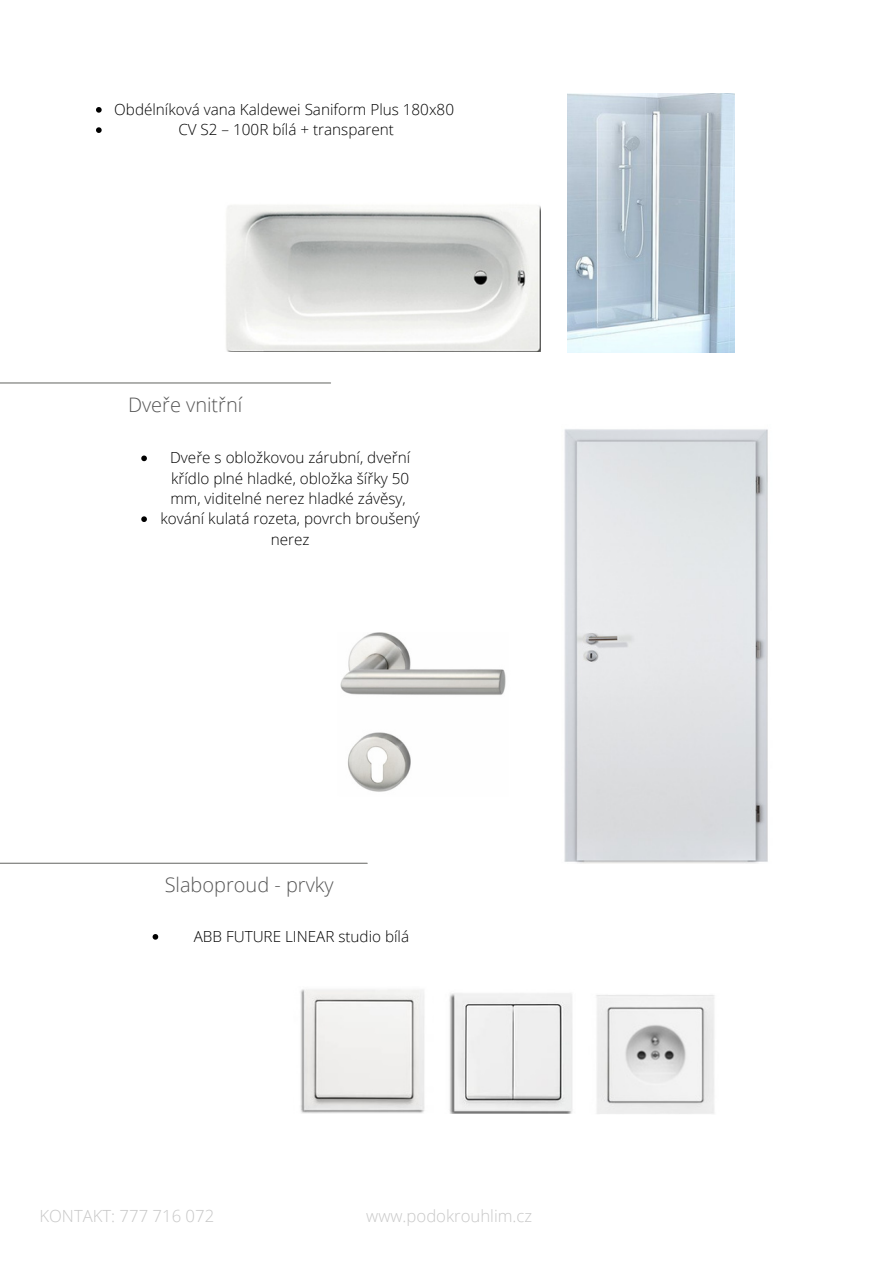
<style>
.page{position:relative;width:894px;height:1264px;background:#fff}
.page>*{position:absolute;margin:0;border:0;box-sizing:border-box;transform-origin:0 0}
.t1{font:300 19.95px "Open Sans";color:#565656}
.t2{font:300 16.65px "Open Sans";color:#c8c8c8}
.t3{font:300 15.3px/20.2px "Open Sans";color:#000;text-align:justify}
</style>
<div class="page">
<img style="left:567px;top:93px;width:167px;height:259px">
<hr style="left:0;top:382px;width:330px;height:1px;background:#747572">
<img style="left:340px;top:632px;width:166px;height:160px">
<hr style="left:0;top:862px;width:367px;height:1px;background:#747572">
<img style="left:300px;top:989px;width:125px;height:124px">
<img style="left:449px;top:993px;width:124px;height:120px">
<img style="left:596px;top:995px;width:119px;height:119px">
<img style="left:226px;top:205px;width:314px;height:147px">
<img style="left:564px;top:429px;width:204px;height:434px">
<svg style="left:96px;top:107px;width:6px;height:6px"></svg>
<svg style="left:96px;top:127px;width:6px;height:6px"></svg>
<svg style="left:141px;top:455px;width:6px;height:6px"></svg>
<svg style="left:141px;top:516px;width:6px;height:6px"></svg>
<svg style="left:152px;top:934px;width:6px;height:5px"></svg>
<p class="t3" style="left:114px;top:99px;width:341px">Obdélníková vana Kaldewei Saniform Plus 180x80</p>
<p class="t3" style="left:178px;top:119px;width:217px">CV S2 – 100R bílá + transparent</p>
<p class="t1" style="left:128px;top:391px;width:116px">Dveře vnitřní</p>
<p class="t3" style="left:170px;top:447px;width:241px">Dveře s obložkovou zárubní, dveřní křídlo plné hladké, obložka šířky 50 mm, viditelné nerez hladké závěsy,</p>
<p class="t3" style="left:160px;top:508px;width:261px;text-align:center">kování kulatá rozeta, povrch broušený nerez</p>
<p class="t1" style="left:165px;top:871px;width:170px">Slaboproud - prvky</p>
<p class="t3" style="left:194px;top:925px;width:217px">ABB FUTURE LINEAR studio bílá</p>
<p class="t2" style="left:39px;top:1204px;width:176px">KONTAKT: 777 716 072</p>
<p class="t2" style="left:366px;top:1204px;width:167px">www.podokrouhlim.cz</p>
</div>
